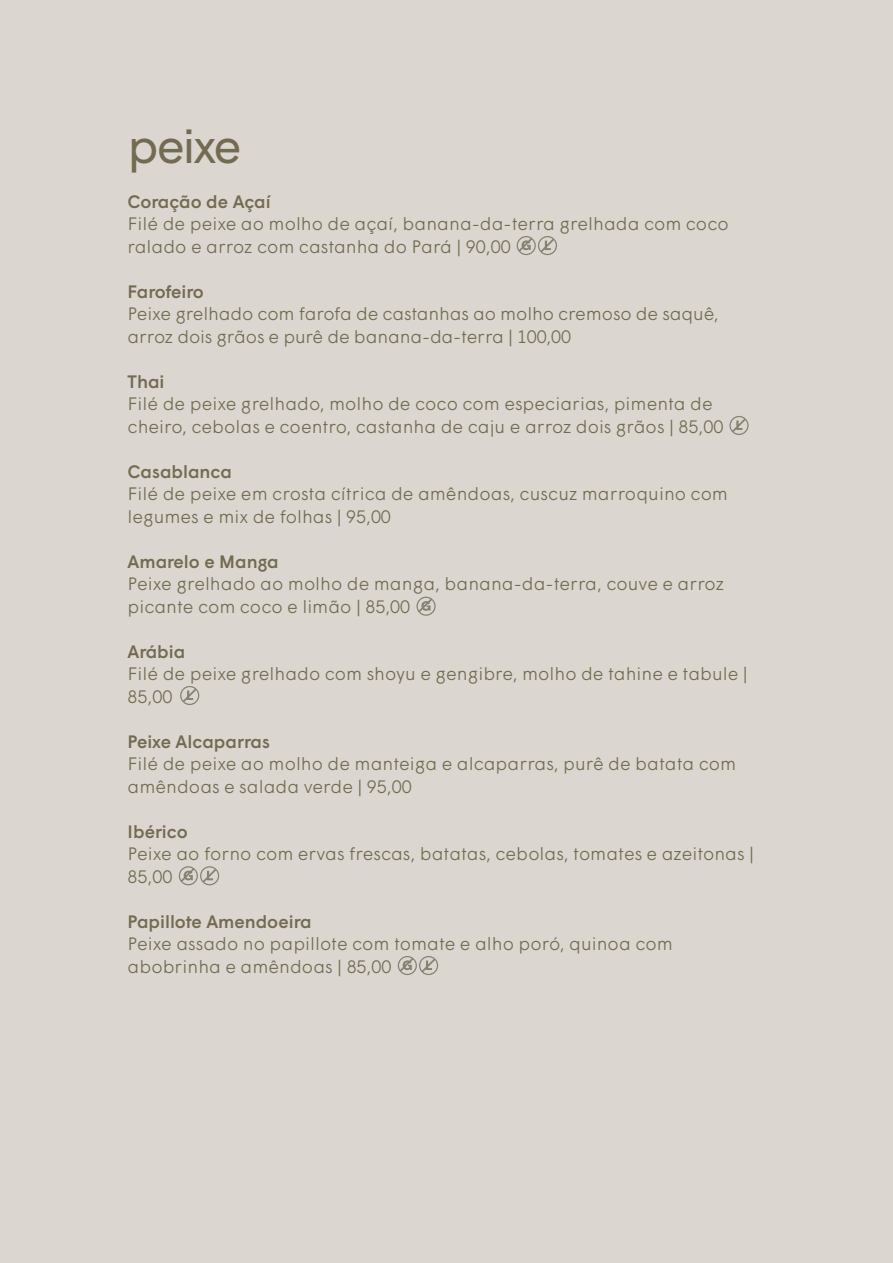
<style>
.page{position:relative;width:893px;height:1263px;background:#dbd6d0}
.page>*{position:absolute;margin:0;border:0;box-sizing:border-box;transform-origin:0 0}
.t1{font:48px "Wigrum";letter-spacing:-.05em;color:#726b52}
.t2{font:300 18px/22.5px "Wigrum";color:#726b52}
.t3{font:500 18px "Wigrum";color:#726b52}
.t4{font:500 18px "Wigrum";letter-spacing:-.02em;color:#726b52}
</style>
<div class="page">
<svg style="left:517px;top:236px;width:40px;height:19px"></svg>
<svg style="left:416px;top:597px;width:20px;height:19px"></svg>
<svg style="left:180px;top:686px;width:19px;height:19px"></svg>
<svg style="left:179px;top:866px;width:40px;height:19px"></svg>
<svg style="left:398px;top:956px;width:40px;height:19px"></svg>
<svg style="left:729px;top:416px;width:20px;height:19px"></svg>
<p class="t1" style="left:128px;top:110px;width:116px">peixe</p>
<p class="t3" style="left:128px;top:188px;width:145px">Coração de Açaí</p>
<p class="t2" style="left:128px;top:211px;width:603px">Filé de peixe ao molho de açaí, banana-da-terra grelhada com coco ralado e arroz com castanha do Pará | 90,00</p>
<p class="t4" style="left:128px;top:278px;width:78px">Farofeiro</p>
<p class="t2" style="left:128px;top:301px;width:593px">Peixe grelhado com farofa de castanhas ao molho cremoso de saquê, arroz dois grãos e purê de banana-da-terra | 100,00</p>
<p class="t3" style="left:128px;top:368px;width:38px">Thai</p>
<p class="t2" style="left:128px;top:391px;width:597px">Filé de peixe grelhado, molho de coco com especiarias, pimenta de cheiro, cebolas e coentro, castanha de caju e arroz dois grãos | 85,00</p>
<p class="t3" style="left:128px;top:458px;width:106px">Casablanca</p>
<p class="t2" style="left:128px;top:481px;width:602px">Filé de peixe em crosta cítrica de amêndoas, cuscuz marroquino com legumes e mix de folhas | 95,00</p>
<p class="t3" style="left:128px;top:548px;width:153px">Amarelo e Manga</p>
<p class="t2" style="left:128px;top:571px;width:598px">Peixe grelhado ao molho de manga, banana-da-terra, couve e arroz picante com coco e limão | 85,00</p>
<p class="t3" style="left:128px;top:638px;width:59px">Arábia</p>
<p class="t2" style="left:128px;top:661px;width:622px">Filé de peixe grelhado com shoyu e gengibre, molho de tahine e tabule |<br>85,00</p>
<p class="t3" style="left:128px;top:728px;width:144px">Peixe Alcaparras</p>
<p class="t2" style="left:128px;top:751px;width:610px">Filé de peixe ao molho de manteiga e alcaparras, purê de batata com amêndoas e salada verde | 95,00</p>
<p class="t3" style="left:128px;top:818px;width:62px">Ibérico</p>
<p class="t2" style="left:128px;top:841px;width:628px">Peixe ao forno com ervas frescas, batatas, cebolas, tomates e azeitonas |<br>85,00</p>
<p class="t3" style="left:128px;top:908px;width:186px">Papillote Amendoeira</p>
<p class="t2" style="left:128px;top:931px;width:547px">Peixe assado no papillote com tomate e alho poró, quinoa com abobrinha e amêndoas | 85,00</p>
</div>
